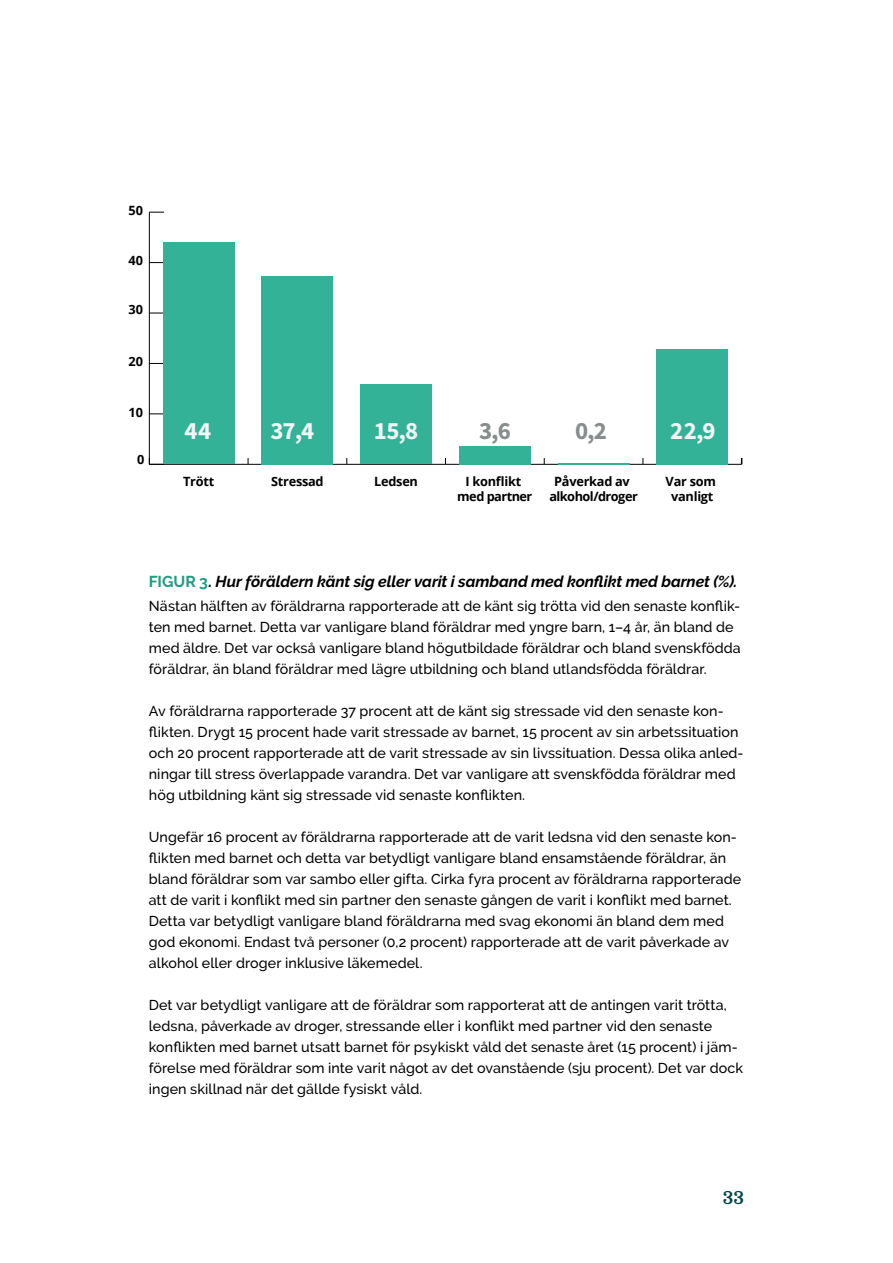
<style>
.page{position:relative;width:893px;height:1263px;background:#fff}
.page>*{position:absolute;margin:0;border:0;box-sizing:border-box;transform-origin:0 0}
.t1{font:700 24.9px "Source Sans Pro";color:#f1f5f5}
.t2{font:700 24.9px "Source Sans Pro";color:#878c8c}
.t3{font:700 18px "Domine";color:#004745}
.t4{font:italic 700 15.75px "Raleway";letter-spacing:-.005em;color:#000}
.t5{font:500 14.25px/21px "Raleway";letter-spacing:.005em;color:#000}
.t6{font:700 12.75px/15.3px "Open Sans";letter-spacing:-.02em;color:#000;text-align:center}
.t7{font:700 12.75px/15.3px "Open Sans";letter-spacing:-.04em;color:#000;text-align:center}
.s1{font-style:normal;color:#209c81}
</style>
<div class="page">
<hr style="left:149px;top:464px;width:593px;height:1px;background:#000">
<hr style="left:149px;top:212px;width:1px;height:252px;background:#000">
<svg style="left:149px;top:463px;width:14px;height:2px"></svg>
<svg style="left:149px;top:413px;width:14px;height:1px"></svg>
<svg style="left:149px;top:363px;width:14px;height:1px"></svg>
<svg style="left:149px;top:313px;width:14px;height:1px"></svg>
<svg style="left:149px;top:262px;width:14px;height:1px"></svg>
<svg style="left:149px;top:212px;width:15px;height:1px"></svg>
<div style="left:163px;top:242px;width:71px;height:222px;background:#34b298"></div>
<div style="left:262px;top:276px;width:71px;height:188px;background:#34b298"></div>
<div style="left:361px;top:385px;width:71px;height:79px;background:#34b298"></div>
<div style="left:459px;top:446px;width:71px;height:18px;background:#34b298"></div>
<hr style="left:558px;top:463px;width:71px;height:1px;background:#34b298">
<div style="left:657px;top:349px;width:71px;height:115px;background:#34b298"></div>
<p class="t6" style="left:129px;top:204px;width:16px">50</p>
<p class="t6" style="left:129px;top:254px;width:16px">40</p>
<p class="t6" style="left:129px;top:303px;width:16px">30</p>
<p class="t6" style="left:129px;top:355px;width:16px">20</p>
<p class="t6" style="left:129px;top:405px;width:16px">10</p>
<p class="t6" style="left:137px;top:453px;width:9px">0</p>
<h1 class="t1" style="left:185px;top:423px;width:28px">44</h1>
<h1 class="t1" style="left:270px;top:423px;width:45px">37,4</h1>
<h1 class="t1" style="left:374px;top:423px;width:46px">15,8</h1>
<h1 class="t2" style="left:479px;top:423px;width:33px">3,6</h1>
<h1 class="t2" style="left:575px;top:423px;width:33px">0,2</h1>
<h1 class="t1" style="left:670px;top:423px;width:47px">22,9</h1>
<p class="t6" style="left:183px;top:474px;width:33px">Trött</p>
<p class="t6" style="left:271px;top:474px;width:54px">Stressad</p>
<p class="t6" style="left:374px;top:474px;width:45px">Ledsen</p>
<p class="t7" style="left:457px;top:473px;width:77px">I konflikt med partner</p>
<p class="t7" style="left:549px;top:474px;width:90px">Påverkad av alkohol/droger</p>
<p class="t6" style="left:666px;top:474px;width:52px">Var som vanligt</p>
<p class="t4" style="left:149px;top:572px;width:590px"><span class="s1">FIGUR 3</span>. Hur föräldern känt sig eller varit i samband med konflikt med barnet (%).</p>
<p class="t5" style="left:149px;top:595px;width:593px">Nästan hälften av föräldrarna rapporterade att de känt sig trötta vid den senaste konflik&shy;ten med barnet. Detta var vanligare bland föräldrar med yngre barn, 1–4 år, än bland de med äldre. Det var också vanligare bland högutbildade föräldrar och bland svenskfödda föräldrar, än bland föräldrar med lägre utbildning och bland utlandsfödda föräldrar.</p>
<p class="t5" style="left:149px;top:700px;width:596px">Av föräldrarna rapporterade 37 procent att de känt sig stressade vid den senaste kon&shy;flikten. Drygt 15 procent hade varit stressade av barnet, 15 procent av sin arbetssituation och 20 procent rapporterade att de varit stressade av sin livssituation. Dessa olika anled&shy;ningar till stress överlappade varandra. Det var vanligare att svenskfödda föräldrar med hög utbildning känt sig stressade vid senaste konflikten.</p>
<p class="t5" style="left:149px;top:826px;width:594px">Ungefär 16 procent av föräldrarna rapporterade att de varit ledsna vid den senaste kon&shy;flikten med barnet och detta var betydligt vanligare bland ensamstående föräldrar, än bland föräldrar som var sambo eller gifta. Cirka fyra procent av föräldrarna rapporterade att de varit i konflikt med sin partner den senaste gången de varit i konflikt med barnet.<br>Detta var betydligt vanligare bland föräldrarna med svag ekonomi än bland dem med god ekonomi. Endast två personer (0,2 procent) rapporterade att de varit påverkade av alkohol eller droger inklusive läkemedel.</p>
<p class="t5" style="left:149px;top:994px;width:596px">Det var betydligt vanligare att de föräldrar som rapporterat att de antingen varit trötta, ledsna, påverkade av droger, stressande eller i konflikt med partner vid den senaste konflikten med barnet utsatt barnet för psykiskt våld det senaste året (15 procent) i jäm&shy;förelse med föräldrar som inte varit något av det ovanstående (sju procent). Det var dock ingen skillnad när det gällde fysiskt våld.</p>
<p class="t3" style="left:723px;top:1188px;width:23px">33</p>
</div>
